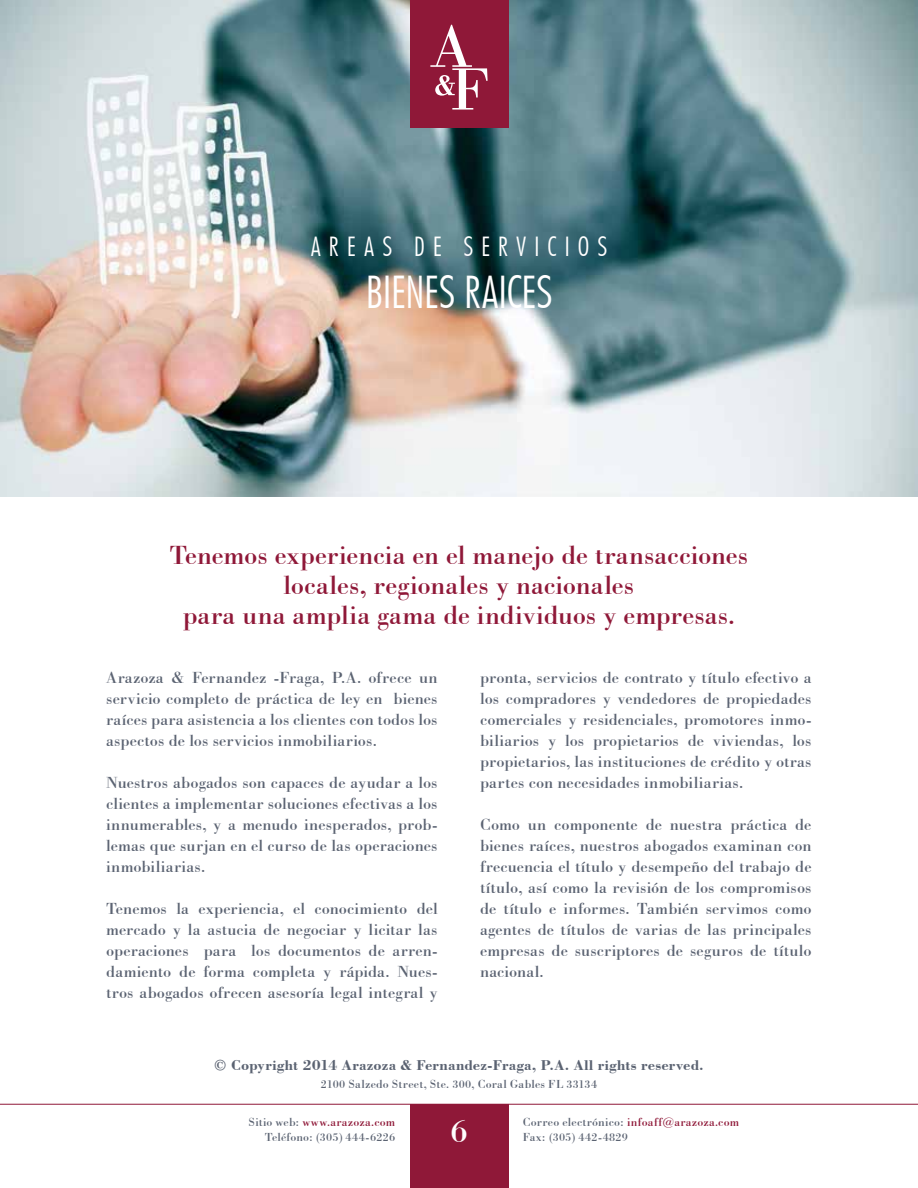
<style>
.page{position:relative;width:918px;height:1188px;background:#fff}
.page>*{position:absolute;margin:0;border:0;box-sizing:border-box;transform-origin:0 0}
.t1{font:300 condensed 45px "Futura BT";color:#fff}
.t2{font:34.5px "Bodoni BT";color:#fff}
.t3{font:27px/30px "Bodoni BT";letter-spacing:-.005em;color:#8f1838;text-align:center}
.t4{font:300 condensed 27px "Futura BT";color:#fff}
.t5{font:16.5px/21px "Bodoni BT";letter-spacing:.005em;color:#5b6372;text-align:justify}
.t6{font:700 15px "Bodoni BT";letter-spacing:.01em;color:#5b6372}
.t7{font:12px/15px "Bodoni BT";letter-spacing:.015em;color:#5b6372;text-align:right}
.t8{font:12px "Bodoni BT";letter-spacing:.015em;color:#8f1838}
.s1{color:#8f1838}
.s2{color:#5b6372}
</style>
<div class="page">
<div style="left:410px;top:1104px;width:98px;height:84px;background:#8f1838"></div>
<hr style="left:0;top:1104px;width:918px;height:1px;background:#8f1838">
<img style="left:0;top:0;width:918px;height:496px">
<div style="left:410px;top:0;width:98px;height:128px;background:#8f1838"></div>
<svg style="left:430px;top:25px;width:58px;height:85px"></svg>
<h3 class="t4" style="left:311px;top:230px;width:34px">A REA</h3>
<h3 class="t4" style="left:383px;top:230px;width:98px">S DE SERVICIO</h3>
<h3 class="t4" style="left:597px;top:230px;width:11px">S</h3>
<h1 class="t1" style="left:365px;top:264px;width:189px">BIENES RAICES</h1>
<h3 class="t3" style="left:169px;top:539px;width:580px">Tenemos experiencia en el manejo de transacciones locales, regionales y nacionales<br>para una amplia gama de individuos y empresas.</h3>
<p class="t5" style="left:106px;top:667px;width:333px">Arazoza &amp; Fernandez -Fraga, P.A. ofrece un servicio completo de práctica de ley en bienes raíces para asistencia a los clientes con todos los aspectos de los servicios inmobiliarios.</p>
<p class="t5" style="left:106px;top:772px;width:333px">Nuestros abogados son capaces de ayudar a los clientes a implementar soluciones efectivas a los innumerables, y a menudo inesperados, prob&shy;lemas que surjan en el curso de las operaciones inmobiliarias.</p>
<p class="t5" style="left:106px;top:898px;width:333px">Tenemos la experiencia, el conocimiento del mercado y la astucia de negociar y licitar las operaciones para los documentos de arren&shy;damiento de forma completa y rápida. Nues&shy;tros abogados ofrecen asesoría legal integral y</p>
<p class="t5" style="left:480px;top:667px;width:333px">pronta, servicios de contrato y título efectivo a los compradores y vendedores de propiedades comerciales y residenciales, promotores inmo&shy;biliarios y los propietarios de viviendas, los propietarios, las instituciones de crédito y otras partes con necesidades inmobiliarias.</p>
<p class="t5" style="left:480px;top:814px;width:333px">Como un componente de nuestra práctica de bienes raíces, nuestros abogados examinan con frecuencia el título y desempeño del trabajo de título, así como la revisión de los compromisos de título e informes. También servimos como agentes de títulos de varias de las principales empresas de suscriptores de seguros de título nacional.</p>
<p class="t6" style="left:214px;top:1056px;width:491px">© Copyright 2014 Arazoza &amp; Fernandez-Fraga, P.A. All rights reserved.</p>
<p class="t7" style="left:321px;top:1077px;width:278px">2100 Salzedo Street, Ste. 300, Coral Gables FL 33134</p>
<p class="t7" style="left:249px;top:1115px;width:148px">Sitio web: <span class="s1">www.arazoza.com<br></span>Teléfono: (305) 444-6226</p>
<p class="t8" style="left:523px;top:1115px;width:218px"><span class="s2">Correo electrónico:</span> infoaff@arazoza.com</p>
<h2 class="t2" style="left:450px;top:1109px;width:19px">6</h2>
<p class="t7" style="left:523px;top:1130px;width:107px">Fax: (305) 442-4829</p>
</div>
